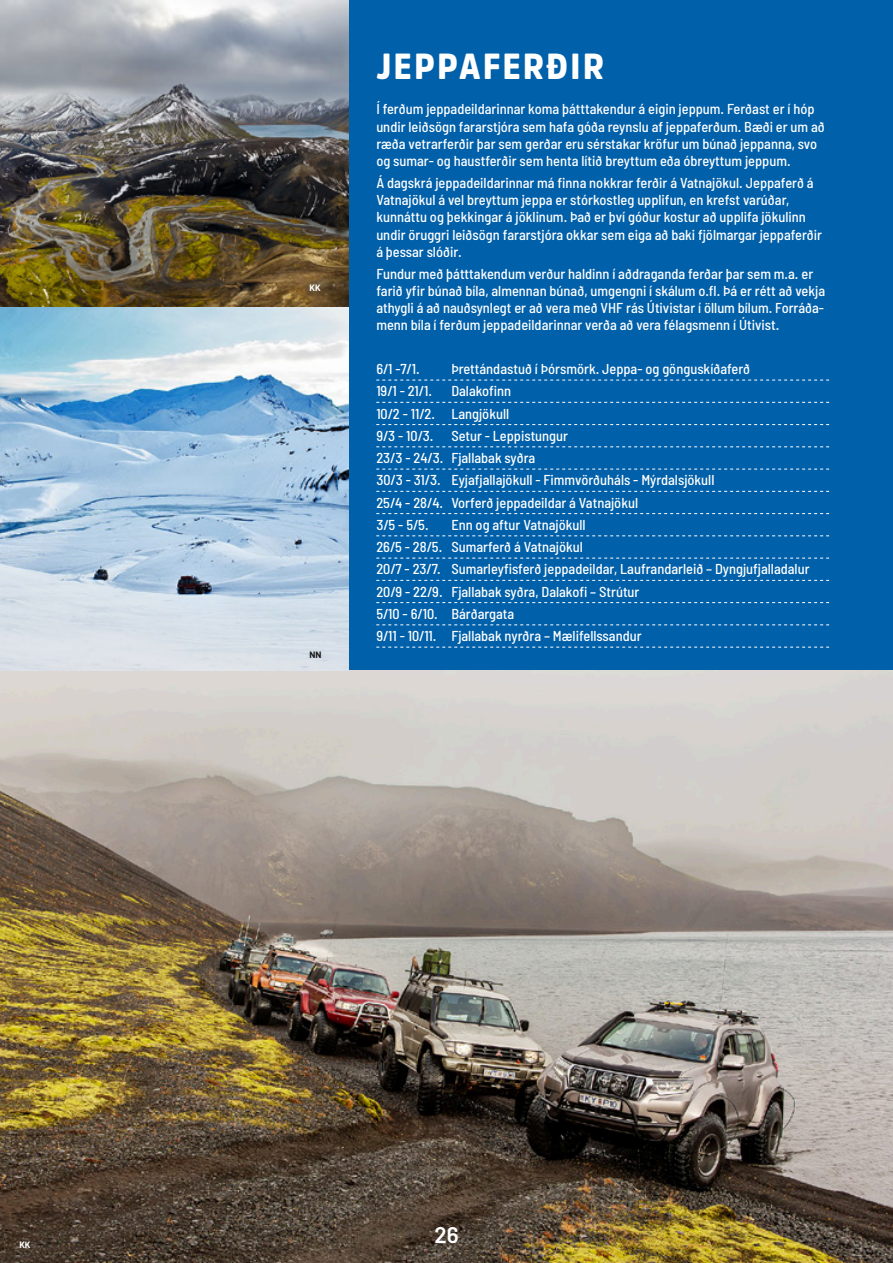
<style>
.page{position:relative;width:893px;height:1263px;background:#fff}
.page>*{position:absolute;margin:0;border:0;box-sizing:border-box;transform-origin:0 0}
.t1{font:900 36px "Amsi Pro Narw";letter-spacing:.07em;color:#fff}
.t2{font:600 22.5px "Barlow";color:#fff}
.t3{font:500 semi-condensed 14.4px/22.2px "Barlow";color:#fff}
.t4{font:700 9px "Barlow";color:#fff}
.t5{font:700 9px "Barlow";color:#131413}
</style>
<div class="page">
<div style="left:344px;top:0;width:549px;height:675px;background:#0060aa"></div>
<svg style="left:376px;top:380px;width:453px;height:1px"></svg>
<svg style="left:376px;top:402px;width:453px;height:1px"></svg>
<svg style="left:376px;top:424px;width:453px;height:1px"></svg>
<svg style="left:376px;top:446px;width:453px;height:1px"></svg>
<svg style="left:376px;top:469px;width:453px;height:1px"></svg>
<svg style="left:376px;top:491px;width:453px;height:1px"></svg>
<svg style="left:376px;top:513px;width:453px;height:1px"></svg>
<svg style="left:376px;top:535px;width:453px;height:1px"></svg>
<svg style="left:376px;top:558px;width:453px;height:1px"></svg>
<svg style="left:376px;top:580px;width:453px;height:1px"></svg>
<svg style="left:376px;top:602px;width:453px;height:1px"></svg>
<svg style="left:376px;top:624px;width:453px;height:1px"></svg>
<svg style="left:376px;top:647px;width:453px;height:1px"></svg>
<img style="left:0;top:670px;width:893px;height:593px">
<img style="left:0;top:306px;width:349px;height:364px">
<img style="left:0;top:0;width:349px;height:306px">
<p class="t4" style="left:19px;top:1238px;width:13px">KK</p>
<p class="t4" style="left:309px;top:281px;width:13px">KK</p>
<p class="t5" style="left:309px;top:648px;width:13px">NN</p>
<h1 class="t1" style="left:377px;top:42px;width:229px">JEPPAFERÐIR</h1>
<p class="t3" style="left:376px;top:100px;width:450px;line-height:17.2px">Í ferðum jeppadeildarinnar koma þátttakendur á eigin jeppum. Ferðast er í hóp undir leiðsögn fararstjóra sem hafa góða reynslu af jeppaferðum. Bæði er um að ræða vetrarferðir þar sem gerðar eru sérstakar kröfur um búnað jeppanna, svo og sumar- og haustferðir sem henta lítið breyttum eða óbreyttum jeppum.</p>
<p class="t3" style="left:376px;top:174px;width:447px;line-height:17.2px">Á dagskrá jeppadeildarinnar má finna nokkrar ferðir á Vatnajökul. Jeppaferð á Vatnajökul á vel breyttum jeppa er stórkostleg upplifun, en krefst varúðar, kunnáttu og þekkingar á jöklinum. Það er því góður kostur að upplifa jökulinn undir öruggri leiðsögn fararstjóra okkar sem eiga að baki fjölmargar jeppaferðir á þessar slóðir.</p>
<p class="t3" style="left:376px;top:264px;width:450px;line-height:17.2px">Fundur með þátttakendum verður haldinn í aðdraganda ferðar þar sem m.a. er farið yfir búnað bíla, almennan búnað, umgengni í skálum o.fl. Þá er rétt að vekja athygli á að nauðsynlegt er að vera með VHF rás Útivistar í öllum bílum. Forráða&shy;menn bíla í ferðum jeppadeildarinnar verða að vera félagsmenn í Útivist.</p>
<p class="t3" style="left:376px;top:357px;width:45px">6/1 -7/1.</p>
<p class="t3" style="left:451px;top:357px;width:300px">Þrettándastuð í Þórsmörk. Jeppa- og gönguskíðaferð</p>
<p class="t3" style="left:376px;top:380px;width:57px">19/1 - 21/1.</p>
<p class="t3" style="left:376px;top:380px;width:340px;text-indent:75px">Dalakofinn<br>10/2 - 11/2. Langjökull<br>9/3 - 10/3. Setur - Leppistungur<br>23/3 - 24/3. Fjallabak syðra<br>30/3 - 31/3. Eyjafjallajökull - Fimmvörðuháls - Mýrdalsjökull<br>25/4 - 28/4. Vorferð jeppadeildar á Vatnajökul<br>3/5 - 5/5.</p>
<p class="t3" style="left:376px;top:513px;width:435px;text-indent:75px">Enn og aftur Vatnajökull<br>26/5 - 28/5. Sumarferð á Vatnajökul<br>20/7 - 23/7. Sumarleyfisferð jeppadeildar, Laufrandarleið – Dyngjufjalladalur 20/9 - 22/9. Fjallabak syðra, Dalakofi – Strútur<br>5/10 - 6/10. Bárðargata<br>9/11 - 10/11. Fjallabak nyrðra – Mælifellssandur</p>
<h2 class="t2" style="left:434px;top:1218px;width:26px">26</h2>
</div>
